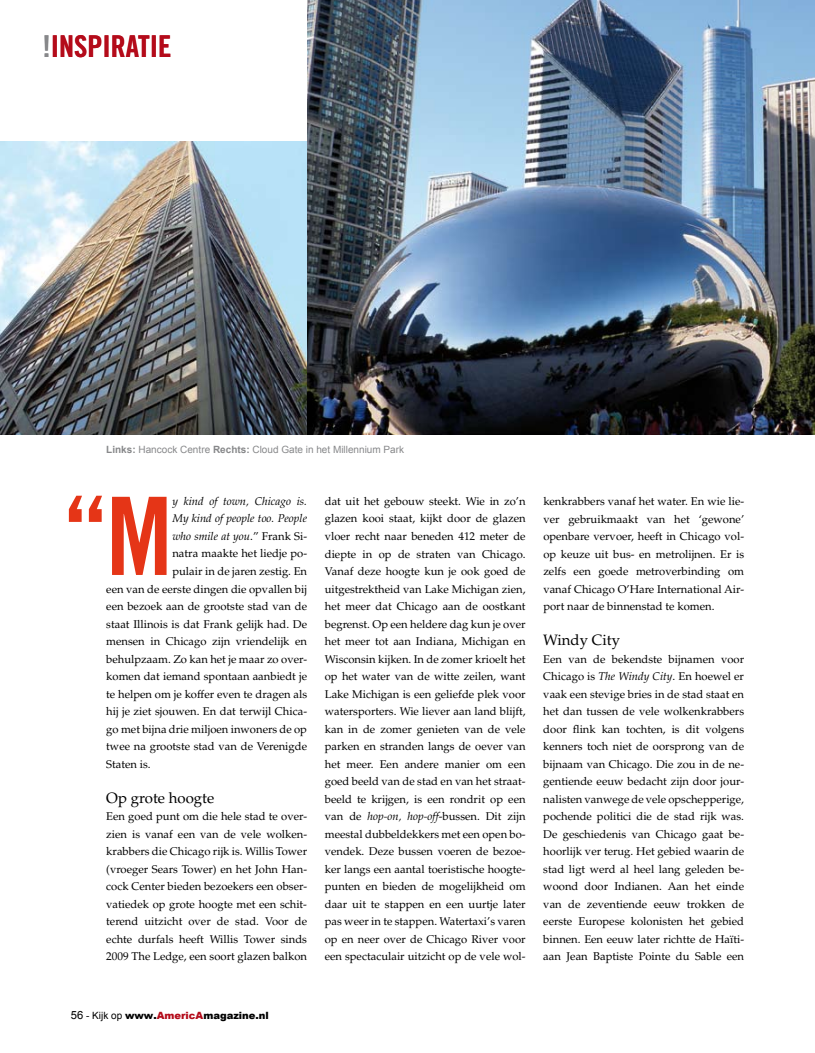
<style>
.page{position:relative;width:815px;height:1053px;background:#fff}
.page>*{position:absolute;margin:0;border:0;box-sizing:border-box;transform-origin:0 0}
.t1{font:108.25px "Trade Gothic LT Std Bd Cn 20";color:#e53517}
.t2{font:30px "Trade Gothic LT Std Bd Cn 20";color:#b40b1a}
.t3{font:15px "Palatino LT Std";color:#000}
.t4{font:11.25px/17.5px "Palatino LT Std";color:#000;text-align:justify}
.t5{font:italic 11.25px "Palatino LT Std";color:#000}
.t6{font:10px "Arial";color:#87888a}
.t7{font:900 10px "Arial";color:#000}
.s1{color:#87888a}
.s2{font-weight:700}
.s3{font-style:normal}
.s4{font-style:italic}
.s5{font-weight:400;font-size:11.25px}
.s6{font-weight:400}
.s7{color:#b40b1a}
</style>
<div class="page">
<img style="left:0;top:142px;width:307px;height:293px">
<img style="left:307px;top:0;width:508px;height:435px">
<p class="t2" style="left:43px;top:28px;width:72px"><span class="s1">!</span>INSPIRATIE</p>
<p class="t2" style="left:103px;top:28px;width:8px">I</p>
<p class="t6" style="left:106px;top:442px;width:299px"><span class="s2">Links:</span> Hancock Centre <span class="s2">Rechts:</span> Cloud Gate in het Millennium Park</p>
<p class="t1" style="left:61px;top:470px;width:113px">“M</p>
<p class="t5" style="left:172px;top:494px;width:136px">y kind of town, Chicago is.</p>
<p class="t5" style="left:172px;top:512px;width:136px">My kind of people too. People</p>
<p class="t5" style="left:172px;top:529px;width:136px">who smile at you<span class="s3">.” Frank Si-</span></p>
<p class="t4" style="left:172px;top:545px;width:136px">natra maakte het liedje po-</p>
<p class="t4" style="left:172px;top:562px;width:136px">pulair in de jaren zestig. En</p>
<p class="t4" style="left:106px;top:580px;width:202px">een van de eerste dingen die opvallen bij</p>
<p class="t4" style="left:106px;top:597px;width:202px">een bezoek aan de grootste stad van de</p>
<p class="t4" style="left:106px;top:615px;width:202px">staat Illinois is dat Frank gelijk had. De</p>
<p class="t4" style="left:106px;top:632px;width:202px">mensen in Chicago zijn vriendelijk en</p>
<p class="t4" style="left:106px;top:650px;width:202px">behulpzaam. Zo kan het je maar zo over-</p>
<p class="t4" style="left:106px;top:667px;width:202px">komen dat iemand spontaan aanbiedt je</p>
<p class="t4" style="left:106px;top:685px;width:202px">te helpen om je koffer even te dragen als</p>
<p class="t4" style="left:106px;top:702px;width:202px">hij je ziet sjouwen. En dat terwijl Chica-</p>
<p class="t4" style="left:106px;top:720px;width:202px">go met bijna drie miljoen inwoners de op</p>
<p class="t4" style="left:106px;top:737px;width:202px">twee na grootste stad van de Verenigde</p>
<p class="t4" style="left:106px;top:755px;width:46px">Staten is.</p>
<p class="t3" style="left:106px;top:788px;width:110px">Op grote hoogte</p>
<p class="t4" style="left:106px;top:807px;width:202px">Een goed punt om die hele stad te over&shy;zien is vanaf een van de vele wolken&shy;krabbers die Chicago rijk is. Willis Tower (vroeger Sears Tower) en het John Han&shy;cock Center bieden bezoekers een obser&shy;vatiedek op grote hoogte met een schit&shy;terend uitzicht over de stad. Voor de echte durfals heeft Willis Tower sinds 2009 The Ledge, een soort glazen balkon</p>
<p class="t4" style="left:325px;top:492px;width:202px">dat uit het gebouw steekt. Wie in zo’n glazen kooi staat, kijkt door de glazen vloer recht naar beneden 412 meter de diepte in op de straten van Chicago.<br>Vanaf deze hoogte kun je ook goed de uitgestrektheid van Lake Michigan zien, het meer dat Chicago aan de oostkant begrenst. Op een heldere dag kun je over het meer tot aan Indiana, Michigan en Wisconsin kijken. In de zomer krioelt het op het water van de witte zeilen, want Lake Michigan is een geliefde plek voor watersporters. Wie liever aan land blijft, kan in de zomer genieten van de vele parken en stranden langs de oever van het meer. Een andere manier om een goed beeld van de stad en van het straat&shy;beeld te krijgen, is een rondrit op een van de <span class="s4">hop-on, hop-off</span>-bussen. Dit zijn meestal dubbeldekkers met een open bo&shy;vendek. Deze bussen voeren de bezoe&shy;ker langs een aantal toeristische hoogte&shy;punten en bieden de mogelijkheid om daar uit te stappen en een uurtje later pas weer in te stappen. Watertaxi’s varen op en neer over de Chicago River voor een spectaculair uitzicht op de vele wol-</p>
<p class="t4" style="left:543px;top:492px;width:202px">kenkrabbers vanaf het water. En wie lie&shy;ver gebruikmaakt van het ‘gewone’ openbare vervoer, heeft in Chicago vol&shy;op keuze uit bus- en metrolijnen. Er is zelfs een goede metroverbinding om vanaf Chicago O’Hare International Air&shy;port naar de binnenstad te komen.</p>
<p class="t3" style="left:543px;top:631px;width:78px">Windy City</p>
<p class="t4" style="left:543px;top:650px;width:202px">Een van de bekendste bijnamen voor Chicago is <span class="s4">The Windy City</span>. En hoewel er vaak een stevige bries in de stad staat en het dan tussen de vele wolkenkrabbers door flink kan tochten, is dit volgens kenners toch niet de oorsprong van de bijnaam van Chicago. Die zou in de ne&shy;gentiende eeuw bedacht zijn door jour&shy;nalisten vanwege de vele opschepperige, pochende politici die de stad rijk was.<br>De geschiedenis van Chicago gaat be&shy;hoorlijk ver terug. Het gebied waarin de stad ligt werd al heel lang geleden be&shy;woond door Indianen. Aan het einde van de zeventiende eeuw trokken de eerste Europese kolonisten het gebied binnen. Een eeuw later richtte de Haïti&shy;aan Jean Baptiste Pointe du Sable een</p>
<p class="t7" style="left:71px;top:1009px;width:200px"><span class="s5">56</span> <span class="s6">- Kijk op</span> www.<span class="s7">AmericA</span>magazine.nl</p>
</div>
